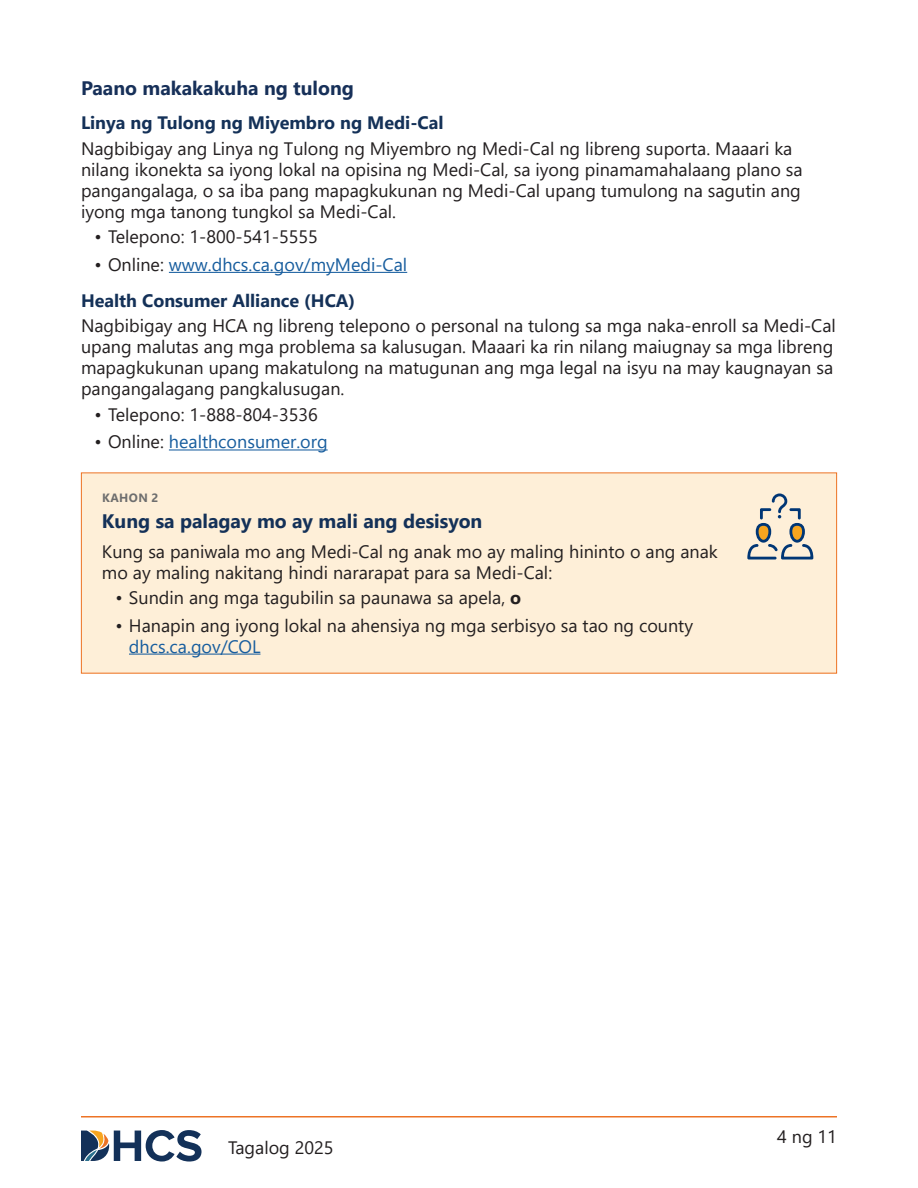
<style>
.page{position:relative;width:918px;height:1188px;background:#fff}
.page>*{position:absolute;margin:0;border:0;box-sizing:border-box;transform-origin:0 0}
.t1{font:700 19.5px "Segoe UI";color:#143158}
.t2{font:700 19.5px "Segoe UI";color:#173059}
.t3{font:18px/21px "Segoe UI";color:#231f20}
.t4{font:700 18px "Segoe UI";color:#143158}
.t5{font:18px "Segoe UI";color:#175d9e}
.H3-box_number{font:700 12px "Segoe UI";letter-spacing:.035em;color:#6e6e6e}
.s1{color:#231f20}
.s2{font-weight:700}
.s3{color:#175d9e}
</style>
<div class="page">
<hr style="left:81px;top:1116px;width:756px;height:2px;background:#ed7325">
<svg style="left:81px;top:1130px;width:121px;height:32px"></svg>
<hr style="left:169px;top:272px;width:238px;height:1px;background:#175d9e">
<hr style="left:169px;top:449px;width:159px;height:2px;background:#175d9e">
<div style="left:81px;top:473px;width:756px;height:200px;background:#feefd8"></div>
<hr style="left:129px;top:654px;width:132px;height:1px;background:#175d9e">
<svg style="left:747px;top:494px;width:66px;height:66px"></svg>
<h3 class="t2" style="left:81px;top:70px;width:274px">Paano makakakuha ng tulong</h3>
<h4 class="t4" style="left:81px;top:106px;width:364px">Linya ng Tulong ng Miyembro ng Medi-Cal</h4>
<p class="t3" style="left:81px;top:136px;width:723px">Nagbibigay ang Linya ng Tulong ng Miyembro ng Medi-Cal ng libreng suporta. Maaari ka nilang ikonekta sa iyong lokal na opisina ng Medi-Cal, sa iyong pinamamahalaang plano sa pangangalaga, o sa iba pang mapagkukunan ng Medi-Cal upang tumulong na sagutin ang iyong mga tanong tungkol sa Medi-Cal.</p>
<p class="t3" style="left:94px;top:225px;width:225px">• Telepono: 1-800-541-5555</p>
<p class="t5" style="left:94px;top:247px;width:314px"><span class="s1">• Online:</span> www.dhcs.ca.gov/myMedi-Cal</p>
<h4 class="t4" style="left:81px;top:284px;width:276px">Health Consumer Alliance (HCA)</h4>
<p class="t3" style="left:81px;top:314px;width:756px">Nagbibigay ang HCA ng libreng telepono o personal na tulong sa mga naka-enroll sa Medi-Cal upang malutas ang mga problema sa kalusugan. Maaari ka rin nilang maiugnay sa mga libreng mapagkukunan upang makatulong na matugunan ang mga legal na isyu na may kaugnayan sa pangangalagang pangkalusugan.</p>
<p class="t3" style="left:94px;top:402px;width:225px">• Telepono: 1-888-804-3536</p>
<p class="t5" style="left:94px;top:425px;width:235px"><span class="s1">• Online:</span> healthconsumer.org</p>
<p class="H3-box_number" style="left:102px;top:487px;width:58px">KAHON 2</p>
<h3 class="t1" style="left:102px;top:502px;width:382px">Kung sa palagay mo ay mali ang desisyon</h3>
<p class="t3" style="left:102px;top:539px;width:617px">Kung sa paniwala mo ang Medi-Cal ng anak mo ay maling hininto o ang anak mo ay maling nakitang hindi nararapat para sa Medi-Cal:</p>
<p class="t3" style="left:115px;top:586px;width:407px">• Sundin ang mga tagubilin sa paunawa sa apela, <span class="s2">o</span></p>
<p class="t3" style="left:129px;top:613px;width:566px;text-indent:-14px">• Hanapin ang iyong lokal na ahensiya ng mga serbisyo sa tao ng county <span class="s3">dhcs.ca.gov/COL</span></p>
<p class="t3" style="left:228px;top:1136px;width:107px">Tagalog 2025</p>
<p class="t3" style="left:777px;top:1125px;width:61px">4 ng 11</p>
</div>
